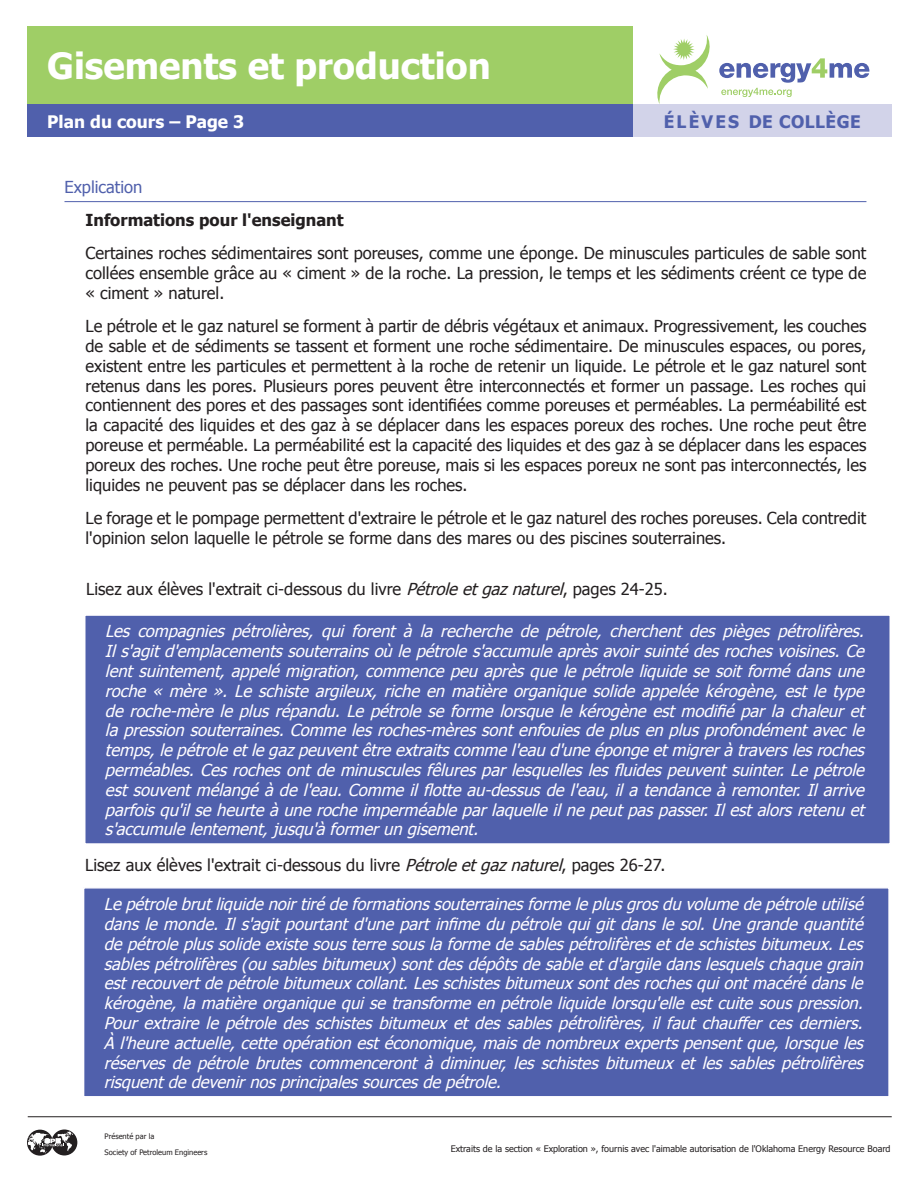
<style>
.page{position:relative;width:918px;height:1188px;background:#fff}
.page>*{position:absolute;margin:0;border:0;box-sizing:border-box;transform-origin:0 0}
.t1{font:700 36px "Tahoma";color:#fff}
.t2{font:700 17.25px "Tahoma";color:#fff}
.t3{font:700 17.25px "Tahoma";letter-spacing:.03em;color:#5060ac}
.t4{font:italic 16.5px/19.8px "Tahoma";letter-spacing:-.01em;color:#fffdff;text-align:justify}
.t5{font:16.5px/19.8px "Tahoma";color:#231f20;text-align:justify}
.t6{font:700 16.5px "Tahoma";color:#231f20}
.t7{font:16.5px "Tahoma";color:#5060ac}
.t8{font:9px "Tahoma";color:#231f20}
.t9{font:7.5px/15.8px "Tahoma";color:#231f20}
.s1{font-style:italic}
</style>
<div class="page">
<div style="left:633px;top:104px;width:258px;height:33px;background:#d2d3e9"></div>
<div style="left:27px;top:27px;width:606px;height:77px;background:#9fce66"></div>
<div style="left:27px;top:104px;width:606px;height:33px;background:#5060ac"></div>
<svg style="left:27px;top:1130px;width:26px;height:26px"></svg>
<div style="left:51px;top:1129px;width:26px;height:26px;background:#231f20;border-radius:50%"></div>
<svg style="left:28px;top:1131px;width:45px;height:22px"></svg>
<hr style="left:28px;top:1116px;width:864px;height:1px;background:#231f20">
<svg style="left:657px;top:35px;width:213px;height:69px"></svg>
<hr style="left:65px;top:201px;width:801px;height:1px;background:#5060ac">
<div style="left:85px;top:615px;width:805px;height:229px;background:#5060ac"></div>
<div style="left:84px;top:614px;width:807px;height:231px;border:2px solid #fffeff"></div>
<div style="left:84px;top:888px;width:805px;height:209px;background:#5060ac"></div>
<div style="left:83px;top:887px;width:807px;height:211px;border:2px solid #fffeff"></div>
<h1 class="t1" style="left:47px;top:50px;width:445px">Gisements et production</h1>
<p class="t2" style="left:47px;top:113px;width:198px">Plan du cours – Page 3</p>
<p class="t3" style="left:664px;top:114px;width:198px">ÉLÈVES DE COLLÈGE</p>
<p class="t7" style="left:64px;top:179px;width:79px">Explication</p>
<p class="t6" style="left:86px;top:212px;width:260px">Informations pour l'enseignant</p>
<p class="t5" style="left:86px;top:244px;width:782px">Certaines roches sédimentaires sont poreuses, comme une éponge. De minuscules particules de sable sont collées ensemble grâce au « ciment » de la roche. La pression, le temps et les sédiments créent ce type de « ciment » naturel.</p>
<p class="t5" style="left:86px;top:315px;width:782px">Le pétrole et le gaz naturel se forment à partir de débris végétaux et animaux. Progressivement, les couches de sable et de sédiments se tassent et forment une roche sédimentaire. De minuscules espaces, ou pores, existent entre les particules et permettent à la roche de retenir un liquide. Le pétrole et le gaz naturel sont retenus dans les pores. Plusieurs pores peuvent être interconnectés et former un passage. Les roches qui contiennent des pores et des passages sont identifiées comme poreuses et perméables. La perméabilité est la capacité des liquides et des gaz à se déplacer dans les espaces poreux des roches. Une roche peut être poreuse et perméable. La perméabilité est la capacité des liquides et des gaz à se déplacer dans les espaces poreux des roches. Une roche peut être poreuse, mais si les espaces poreux ne sont pas interconnectés, les liquides ne peuvent pas se déplacer dans les roches.</p>
<p class="t5" style="left:86px;top:507px;width:782px">Le forage et le pompage permettent d'extraire le pétrole et le gaz naturel des roches poreuses. Cela contredit l'opinion selon laquelle le pétrole se forme dans des mares ou des piscines souterraines.</p>
<p class="t5" style="left:86px;top:578px;width:583px">Lisez aux élèves l'extrait ci-dessous du livre <span class="s1">Pétrole etgaznaturel</span>, pages 24-25.</p>
<p class="t4" style="left:105px;top:621px;width:766px">Les compagnies pétrolières, qui forent à la recherche de pétrole, cherchent des pièges pétrolifères.<br>Ils'agitd'emplacementssouterrainsoùlepétroles'accumuleaprèsavoirsuintédesrochesvoisines.Ce lent suintement, appelé migration, commence peu après que le pétrole liquide se soit formé dans une roche « mère ». Le schiste argileux, riche en matière organique solide appelée kérogène, est le type de roche-mère le plus répandu. Le pétrole se forme lorsque le kérogène est modifié par la chaleur et la pression souterraines. Comme les roches-mères sont enfouies de plus en plus profondément avec le temps,lepétroleetlegazpeuventêtreextraitscommel'eaud'uneépongeetmigreràtraverslesroches perméables. Ces roches ont de minuscules fêlures par lesquelles les fluides peuvent suinter. Le pétrole est souvent mélangé à de l'eau. Comme il flotte au-dessus de l'eau, il a tendance à remonter. Il arrive parfoisqu'ilseheurteàunerocheimperméableparlaquelleilnepeutpaspasser.Ilestalorsretenuet s'accumulelentement,jusqu'àformerungisement.</p>
<p class="t5" style="left:85px;top:854px;width:582px">Lisez aux élèves l'extrait ci-dessous du livre <span class="s1">Pétrole etgaznaturel</span>, pages 26-27.</p>
<p class="t4" style="left:104px;top:895px;width:766px">Le pétrole brutliquide noirtiré de formationssouterrainesforme le plusgrosdu volume de pétrole utilisé dans le monde. Il s'agit pourtant d'une part infime du pétrole qui git dans le sol. Une grande quantité de pétrole plus solide existe sous terre sous la forme de sables pétrolifères et de schistes bitumeux. Les sablespétrolifères(ousablesbitumeux)sontdesdépôtsdesableetd'argiledanslesquelschaquegrain estrecouvertde pétrole bitumeux collant.Lesschistesbitumeux sontdesrochesquiontmacéré dansle kérogène, la matière organique qui se transforme en pétrole liquide lorsqu'elle est cuite sous pression.<br>Pour extraire le pétrole des schistes bitumeux et des sables pétrolifères, il faut chauffer ces derniers.<br>À l'heureactuelle,cetteopérationestéconomique,maisdenombreuxexpertspensentque,lorsqueles réserves de pétrole brutes commenceront à diminuer, les schistes bitumeux et les sables pétrolifères risquentde devenirnosprincipalessourcesde pétrole.</p>
<p class="t9" style="left:105px;top:1129px;width:104px">Présenté par la<br>Society of Petroleum Engineers</p>
<p class="t8" style="left:451px;top:1143px;width:441px">Extraits de la section « Exploration », fournis avec l'aimable autorisation de l'Oklahoma Energy Resource Board</p>
</div>
